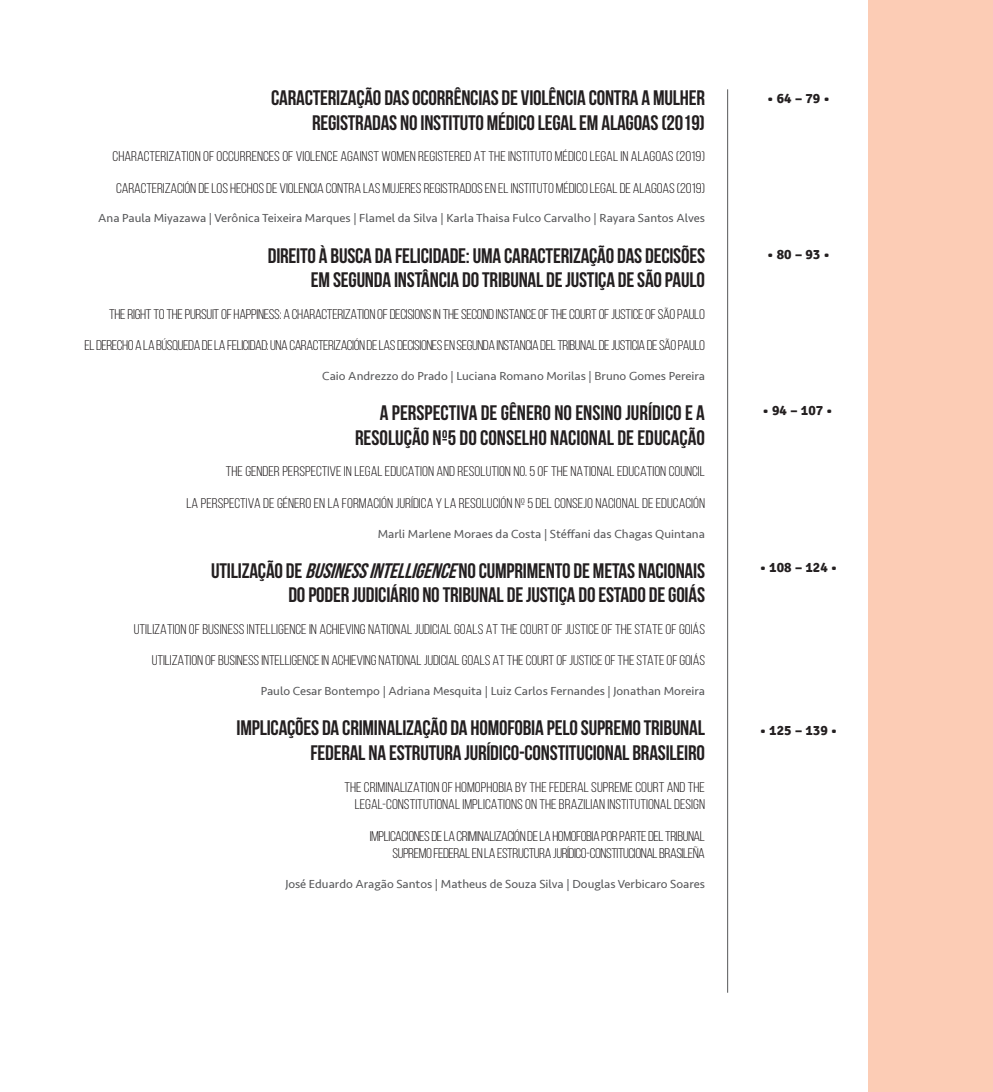
<style>
.page{position:relative;width:993px;height:1092px;background:#fff}
.page>*{position:absolute;margin:0;border:0;box-sizing:border-box;transform-origin:0 0}
.t1{font:700 21px/24.5px "Bebas Neue";letter-spacing:-.01em;color:#231f20;text-align:right}
.t2{font:14px/17.5px "Bebas Neue";letter-spacing:-.01em;color:#231f20;text-align:right;scale:1.1 1}
.t3{font:14px/17.5px "Bebas Neue";letter-spacing:-.03em;color:#231f20;text-align:right;scale:1.1 1}
.t4{font:700 14px "Signika";color:#231f20}
.t5{font:12.25px "Seravek";color:#57585a}
.s1{font-style:italic}
</style>
<div class="page">
<hr style="left:727px;top:89px;width:1px;height:903px;background:#57585a">
<div style="left:868px;top:0;width:124px;height:1091px;background:#fcccb5"></div>
<h1 class="t1" style="left:271px;top:85px;width:435px">CARACTERIZAÇÃO DAS OCORRÊNCIAS DE VIOLÊNCIA CONTRA A MULHER<br>REGISTRADAS NO INSTITUTO MÉDICO LEGAL EM ALAGOAS (2019)</h1>
<p class="t2" style="left:112px;top:147px;width:540px">CHARACTERIZATION OF OCCURRENCES OF VIOLENCE AGAINST WOMEN REGISTERED AT THE INSTITUTO MÉDICO LEGAL IN ALAGOAS (2019)</p>
<p class="t2" style="left:116px;top:179px;width:536px">CARACTERIZACIÓN DE LOS HECHOS DE VIOLENCIA CONTRA LAS MUJERES REGISTRADOS EN EL INSTITUTO MÉDICO LEGAL DE ALAGOAS (2019)</p>
<p class="t5" style="left:98px;top:209px;width:608px">Ana Paula Miyazawa | Verônica Teixeira Marques | Flamel da Silva | Karla Thaisa Fulco Carvalho | Rayara Santos Alves</p>
<h1 class="t1" style="left:268px;top:243px;width:438px">DIREITO À BUSCA DA FELICIDADE: UMA CARACTERIZAÇÃO DAS DECISÕES<br>EM SEGUNDA INSTÂNCIA DO TRIBUNAL DE JUSTIÇA DE SÃO PAULO</h1>
<p class="t2" style="left:109px;top:305px;width:543px">THE RIGHT TO THE PURSUIT OF HAPPINESS: A CHARACTERIZATION OF DECISIONS IN THE SECOND INSTANCE OF THE COURT OF JUSTICE OF SÃO PAULO</p>
<p class="t3" style="left:84px;top:336px;width:565px">EL DERECHO A LA BÚSQUEDA DE LA FELICIDAD: UNA CARACTERIZACIÓN DE LAS DECISIONES EN SEGUNDA INSTANCIA DEL TRIBUNAL DE JUSTICIA DE SÃO PAULO</p>
<p class="t5" style="left:322px;top:366px;width:384px">Caio Andrezzo do Prado | Luciana Romano Morilas | Bruno Gomes Pereira</p>
<h1 class="t1" style="left:355px;top:400px;width:351px">A PERSPECTIVA DE GÊNERO NO ENSINO JURÍDICO E A<br>RESOLUÇÃO Nº5 DO CONSELHO NACIONAL DE EDUCAÇÃO</h1>
<p class="t2" style="left:226px;top:462px;width:437px">THE GENDER PERSPECTIVE IN LEGAL EDUCATION AND RESOLUTION NO. 5 OF THE NATIONAL EDUCATION COUNCIL</p>
<p class="t2" style="left:186px;top:494px;width:473px">LA PERSPECTIVA DE GÉNERO EN LA FORMACIÓN JURÍDICA Y LA RESOLUCIÓN Nº 5 DEL CONSEJO NACIONAL DE EDUCACIÓN</p>
<p class="t5" style="left:377px;top:524px;width:329px">Marli Marlene Moraes da Costa | Stéffani das Chagas Quintana</p>
<h1 class="t1" style="left:211px;top:558px;width:495px">UTILIZAÇÃO DE <span class="s1">BUSINESSINTELLIGENCE</span>NO CUMPRIMENTO DE METAS NACIONAIS<br>DO PODER JUDICIÁRIO NO TRIBUNAL DE JUSTIÇA DO ESTADO DE GOIÁS</h1>
<p class="t2" style="left:134px;top:620px;width:520px">UTILIZATION OF BUSINESS INTELLIGENCE IN ACHIEVING NATIONAL JUDICIAL GOALS AT THE COURT OF JUSTICE OF THE STATE OF GOIÁS</p>
<p class="t2" style="left:152px;top:651px;width:504px">UTILIZATION OF BUSINESS INTELLIGENCE IN ACHIEVING NATIONAL JUDICIAL GOALS AT THE COURT OF JUSTICE OF THE STATE OF GOIÁS</p>
<p class="t5" style="left:261px;top:681px;width:445px">Paulo Cesar Bontempo | Adriana Mesquita | Luiz Carlos Fernandes | Jonathan Moreira</p>
<h1 class="t1" style="left:236px;top:715px;width:470px">IMPLICAÇÕES DA CRIMINALIZAÇÃO DA HOMOFOBIA PELO SUPREMO TRIBUNAL<br>FEDERAL NA ESTRUTURA JURÍDICO-CONSTITUCIONAL BRASILEIRO</h1>
<p class="t2" style="left:344px;top:777px;width:329px">THE CRIMINALIZATION OF HOMOPHOBIA BY THE FEDERAL SUPREME COURT AND THE<br>LEGAL-CONSTITUTIONAL IMPLICATIONS ON THE BRAZILIAN INSTITUTIONAL DESIGN</p>
<p class="t3" style="left:370px;top:826px;width:306px">IMPLICACIONES DE LA CRIMINALIZACIÓN DE LA HOMOFOBIA POR PARTE DEL TRIBUNAL<br>SUPREMO FEDERAL EN LA ESTRUCTURA JURÍDICO-CONSTITUCIONAL BRASILEÑA</p>
<p class="t5" style="left:285px;top:874px;width:421px">José Eduardo Aragão Santos | Matheus de Souza Silva | Douglas Verbicaro Soares</p>
<p class="t4" style="left:767px;top:89px;width:64px">• 64 – 79 •</p>
<p class="t4" style="left:767px;top:246px;width:64px">• 80 – 93 •</p>
<p class="t4" style="left:762px;top:402px;width:72px">• 94 – 107 •</p>
<p class="t4" style="left:759px;top:558px;width:79px">• 108 – 124 •</p>
<p class="t4" style="left:759px;top:722px;width:79px">• 125 – 139 •</p>
</div>
